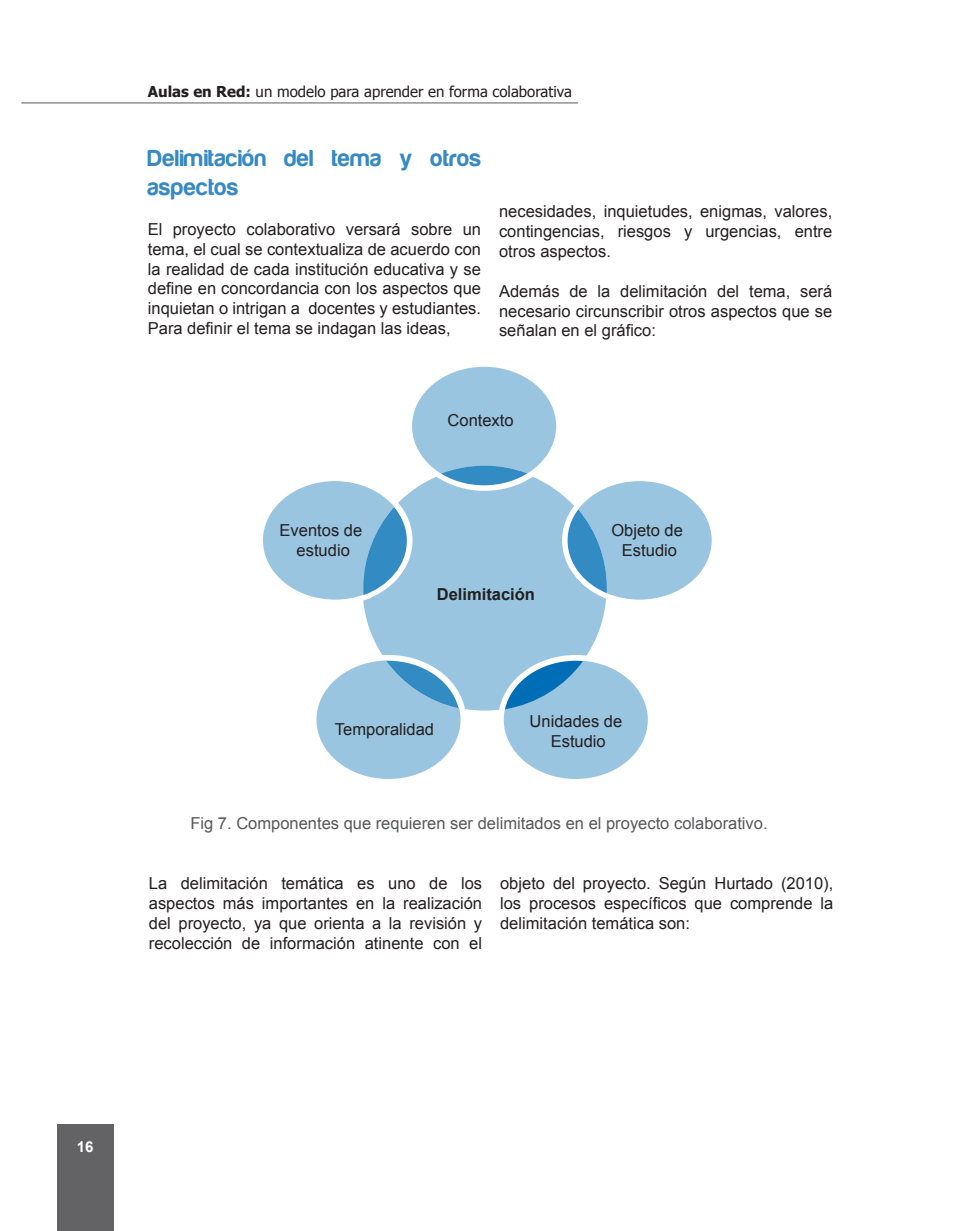
<style>
.page{position:relative;width:961px;height:1231px;background:#fff}
.page>*{position:absolute;margin:0;border:0;box-sizing:border-box;transform-origin:0 0}
.t1{font:24px/28.8px "Harabara";letter-spacing:.025em;color:#3689c5}
.t2{font:16.5px/19.8px "Arial";color:#231f20;text-align:justify}
.t3{font:16.5px "Arial";color:#57585a}
.t4{font:700 16.5px "Arial";color:#231f20}
.t5{font:15px "Tahoma";color:#231f20}
.t6{font:700 15px "Arial";color:#fff}
.s1{font-weight:700}
</style>
<div class="page">
<hr style="left:21px;top:102px;width:557px;height:1px;background:#6c6d70">
<div style="left:57px;top:1124px;width:57px;height:107px;background:#636366"></div>
<svg style="left:363px;top:490px;width:243px;height:220px;background:#a1c9e3"></svg>
<svg style="left:263px;top:367px;width:293px;height:232px"></svg>
<svg style="left:567px;top:481px;width:144px;height:118px"></svg>
<svg style="left:503px;top:660px;width:145px;height:119px"></svg>
<svg style="left:316px;top:660px;width:144px;height:119px"></svg>
<p class="t5" style="left:148px;top:81px;width:425px"><span class="s1">Aulas en Red:</span> un modelo para aprender en forma colaborativa</p>
<p class="t1" style="left:148px;top:144px;width:335px">Delimitación del tema y otros aspectos</p>
<p class="t2" style="left:148px;top:219px;width:335px">El proyecto colaborativo versará sobre un tema, el cual se contextualiza de acuerdo con la realidad de cada institución educativa y se define en concordancia con los aspectos que inquietan o intrigan a docentes y estudiantes.<br>Para definir el tema se indagan las ideas,</p>
<p class="t2" style="left:499px;top:202px;width:335px">necesidades, inquietudes, enigmas, valores, contingencias, riesgos y urgencias, entre otros aspectos.</p>
<p class="t2" style="left:499px;top:281px;width:335px">Además de la delimitación del tema, será necesario circunscribir otros aspectos que se señalan en el gráfico:</p>
<p class="t2" style="left:280px;top:521px;width:84px;text-align:center">Eventos de estudio</p>
<p class="t2" style="left:447px;top:410px;width:68px">Contexto</p>
<p class="t4" style="left:437px;top:583px;width:100px">Delimitación</p>
<p class="t2" style="left:611px;top:521px;width:73px;text-align:center">Objeto de<br>Estudio</p>
<p class="t2" style="left:335px;top:719px;width:101px">Temporalidad</p>
<p class="t2" style="left:529px;top:711px;width:94px;text-align:center">Unidades de<br>Estudio</p>
<p class="t3" style="left:190px;top:812px;width:578px">Fig 7. Componentes que requieren ser delimitados en el proyecto colaborativo.</p>
<p class="t2" style="left:149px;top:874px;width:335px">La delimitación temática es uno de los aspectos más importantes en la realización del proyecto, ya que orienta a la revisión y recolección de información atinente con el</p>
<p class="t2" style="left:500px;top:874px;width:335px">objeto del proyecto. Según Hurtado (2010), los procesos específicos que comprende la delimitación temática son:</p>
<p class="t6" style="left:77px;top:1136px;width:18px">16</p>
</div>
